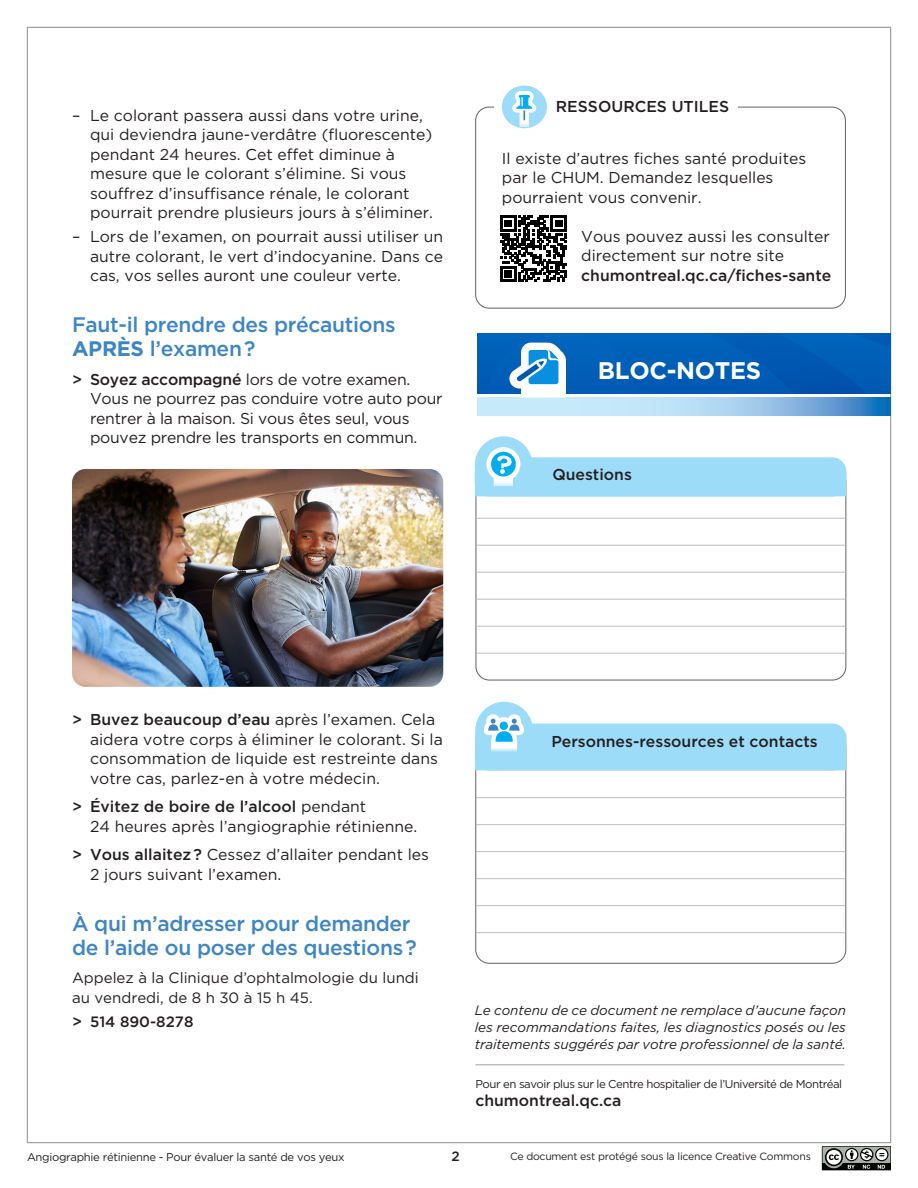
<style>
.page{position:relative;width:918px;height:1188px;background:#fff}
.page>*{position:absolute;margin:0;border:0;box-sizing:border-box;transform-origin:0 0}
.t1{font:700 24px "Gotham";letter-spacing:-.015em;color:#fff}
.t2{font:500 21px/24px "Gotham";letter-spacing:-.015em;color:#3e85c5}
.t3{font:15.75px/19.5px "Gotham";color:#231f20}
.t4{font:500 15.75px "Gotham";color:#231f20}
.t5{font:15px/19.5px "Gotham";color:#231f20}
.t6{font:500 15px "Gotham";color:#231f20}
.t7{font:italic 13.5px/17.4px "Gotham";letter-spacing:-.005em;color:#231f20;text-align:justify}
.t8{font:500 13.5px "Gotham";color:#231f20}
.t9{font:11.4px "Gotham";letter-spacing:-.04em;color:#231f20}
.t10{font:11.25px "Gotham";letter-spacing:-.025em;color:#231f20}
.t11{font:10.5px "Gotham";letter-spacing:-.025em;color:#231f20}
.s1{font-weight:700}
.s2{font-weight:500}
.s3{font-size:15.75px}
</style>
<div class="page">
<svg style="left:822px;top:1146px;width:69px;height:24px"></svg>
<hr style="left:475px;top:1064px;width:369px;height:1px;background:#a0a1a5">
<div style="left:475px;top:107px;width:371px;height:202px;border:1px solid #616164;border-radius:13px"></div>
<div style="left:494px;top:100px;width:72px;height:10px;background:#fff"></div>
<svg style="left:502px;top:86px;width:45px;height:42px"></svg>
<div style="left:556px;top:99px;width:182px;height:17px;background:#fff"></div>
<svg style="left:500px;top:215px;width:67px;height:67px"></svg>
<hr style="left:476px;top:518px;width:370px;height:1px;background:#bcbdc0">
<hr style="left:476px;top:545px;width:370px;height:1px;background:#bcbdc0">
<hr style="left:476px;top:572px;width:370px;height:1px;background:#bcbdc0">
<hr style="left:476px;top:599px;width:370px;height:1px;background:#bcbdc0">
<hr style="left:476px;top:626px;width:370px;height:1px;background:#bcbdc0">
<hr style="left:476px;top:653px;width:370px;height:1px;background:#bcbdc0">
<div style="left:476px;top:458px;width:370px;height:38px;background:#9cdcf8;border-radius:14px"></div>
<div style="left:475px;top:457px;width:371px;height:40px;border:2px solid #9cdcf8;border-radius:14px"></div>
<div style="left:475px;top:472px;width:371px;height:24px;background:#9cdcf8"></div>
<svg style="left:475px;top:436px;width:58px;height:55px"></svg>
<hr style="left:476px;top:797px;width:369px;height:1px;background:#bcbdc0">
<hr style="left:476px;top:824px;width:369px;height:1px;background:#bcbdc0">
<hr style="left:476px;top:851px;width:369px;height:1px;background:#bcbdc0">
<hr style="left:476px;top:878px;width:369px;height:1px;background:#bcbdc0">
<hr style="left:476px;top:905px;width:369px;height:1px;background:#bcbdc0">
<hr style="left:476px;top:932px;width:369px;height:1px;background:#bcbdc0">
<div style="left:476px;top:724px;width:370px;height:46px;background:#9cdcf8;border-radius:14px"></div>
<div style="left:475px;top:724px;width:372px;height:47px;border:2px solid #9cdcf8;border-radius:14px"></div>
<div style="left:475px;top:742px;width:372px;height:28px;background:#9cdcf8"></div>
<svg style="left:475px;top:702px;width:58px;height:55px"></svg>
<img style="left:478px;top:333px;width:413px;height:60px">
<svg style="left:478px;top:398px;width:413px;height:18px"></svg>
<svg style="left:509px;top:343px;width:57px;height:55px"></svg>
<img style="left:72px;top:469px;width:371px;height:218px">
<p class="t3" style="left:90px;top:105px;width:344px;text-indent:-18px">– Le colorant passera aussi dans votre urine, qui deviendra jaune-verdâtre (fluorescente) pendant 24 heures. Cet effet diminue à mesure que le colorant s’élimine. Si vous souffrez d’insuffisance rénale, le colorant pourrait prendre plusieurs jours à s’éliminer.</p>
<p class="t3" style="left:90px;top:226px;width:355px;text-align:justify;text-indent:-18px">– Lors de l’examen, on pourrait aussi utiliser un autre colorant, le vert d’indocyanine. Dans ce cas, vos selles auront une couleur verte.</p>
<h2 class="t2" style="left:72px;top:312px;width:325px">Faut-il prendre des précautions<br><span class="s1">APRÈS</span> l’examen ?</h2>
<p class="t3" style="left:90px;top:369px;width:354px;text-indent:-18px"><span class="s2">&gt; Soyez accompagné</span> lors de votre examen.<br>Vous ne pourrez pas conduire votre auto pour rentrer à la maison. Si vous êtes seul, vous pouvez prendre les transports en commun.</p>
<p class="t4" style="left:556px;top:96px;width:175px">RESSOURCES UTILES</p>
<p class="t3" style="left:502px;top:148px;width:306px">Il existe d’autres fiches santé produites par le CHUM. Demandez lesquelles pourraient vous convenir.</p>
<p class="t3" style="left:581px;top:226px;width:250px">Vous pouvez aussi les consulter directement sur notre site</p>
<p class="t4" style="left:581px;top:265px;width:252px">chumontreal.qc.ca/fiches-sante</p>
<h1 class="t1" style="left:598px;top:357px;width:165px">BLOC-NOTES</h1>
<p class="t4" style="left:552px;top:464px;width:81px">Questions</p>
<p class="t3" style="left:90px;top:709px;width:354px;text-indent:-18px"><span class="s2">&gt; Buvez beaucoup d’eau</span> après l’examen. Cela aidera votre corps à éliminer le colorant. Si la consommation de liquide est restreinte dans votre cas, parlez-en à votre médecin.</p>
<p class="t3" style="left:90px;top:796px;width:329px;text-indent:-18px"><span class="s2">&gt; Évitez de boire de l’alcool</span> pendant<br>24 heures après l’angiographie rétinienne.</p>
<p class="t3" style="left:90px;top:844px;width:341px;text-indent:-18px"><span class="s2">&gt; Vous allaitez ?</span> Cessez d’allaiter pendant les<br>2 jours suivant l’examen.</p>
<h2 class="t2" style="left:72px;top:911px;width:346px">À qui m’adresser pour demander de l’aide ou poser des questions ?</h2>
<p class="t5" style="left:72px;top:968px;width:348px">Appelez à la Clinique d’ophtalmologie du lundi au vendredi, de 8 h 30 à 15 h 45.</p>
<p class="t6" style="left:72px;top:1011px;width:123px"><span class="s3">&gt;</span> 514 890-8278</p>
<p class="t4" style="left:551px;top:732px;width:268px">Personnes-ressources et contacts</p>
<p class="t7" style="left:475px;top:1001px;width:373px">Le contenu de ce document ne remplace d’aucune façon les recommandations faites, les diagnostics posés ou les traitements suggérés par votre professionnel de la santé.</p>
<p class="t9" style="left:475px;top:1076px;width:368px">Pour en savoir plus sur le Centre hospitalier de l’Université de Montréal</p>
<p class="t4" style="left:475px;top:1090px;width:148px">chumontreal.qc.ca</p>
<p class="t10" style="left:27px;top:1150px;width:319px">Angiographie rétinienne - Pour évaluer la santé de vos yeux</p>
<p class="t8" style="left:451px;top:1147px;width:10px">2</p>
<p class="t11" style="left:510px;top:1150px;width:302px">Ce document est protégé sous la licence Creative Commons</p>
</div>
